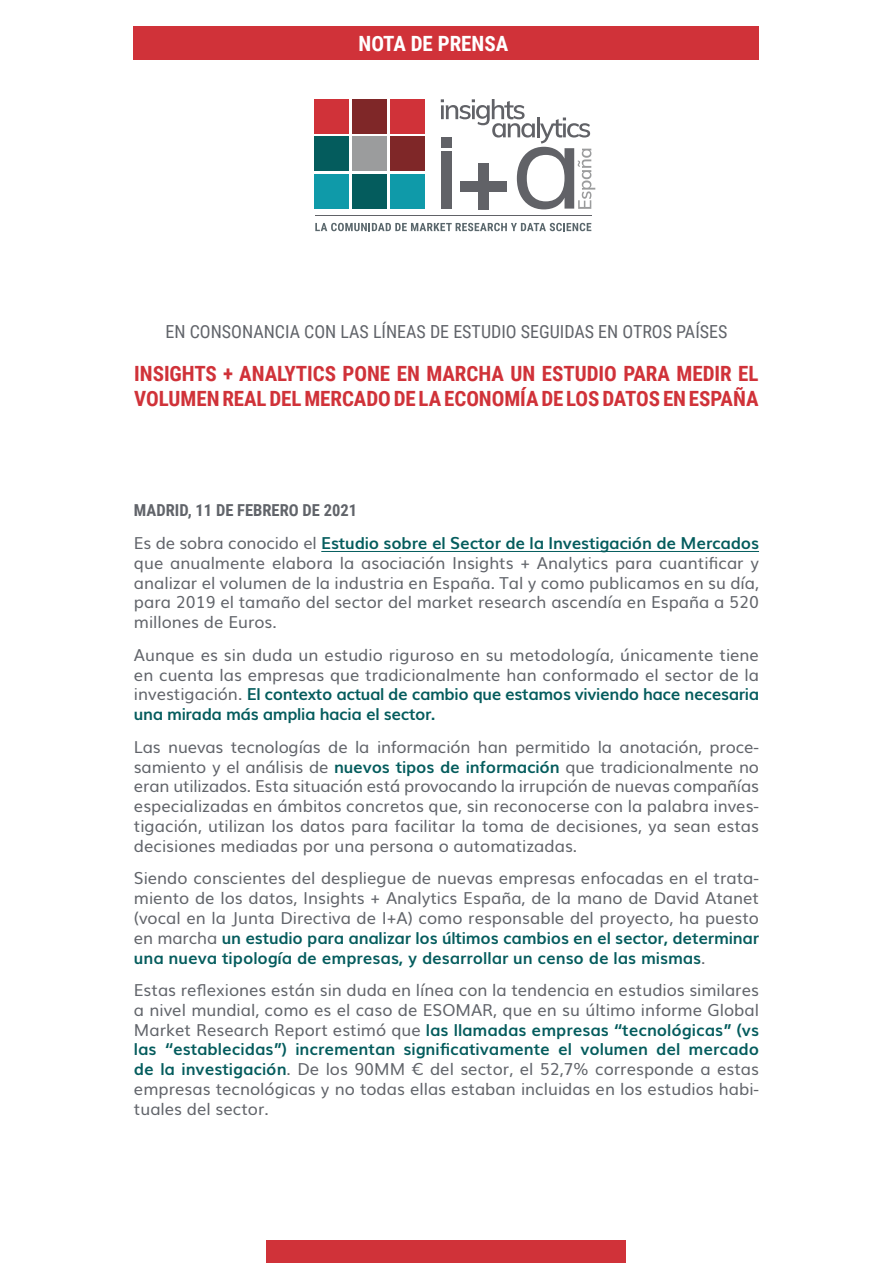
<style>
.page{position:relative;width:893px;height:1263px;background:#fff}
.page>*{position:absolute;margin:0;border:0;box-sizing:border-box;transform-origin:0 0}
.t1{font:700 21px/25.2px "Roboto Condensed";letter-spacing:-.005em;color:#d03239}
.t2{font:700 21px "Roboto Condensed";color:#fff}
.t3{font:18px "Roboto Condensed";color:#61646a}
.t4{font:16.5px/19.8px "Muli";color:#61646a;text-align:justify}
.t5{font:700 16.5px "Roboto Condensed";color:#61646a}
.s1{font-weight:700;color:#045c5d}
</style>
<div class="page">
<div style="left:134px;top:27px;width:625px;height:33px;background:#d03239"></div>
<hr style="left:321px;top:551px;width:438px;height:1px;background:#045c5d">
<div style="left:267px;top:1240px;width:359px;height:23px;background:#d03239"></div>
<svg style="left:441px;top:99px;width:154px;height:110px"></svg>
<div style="left:478px;top:163px;width:10px;height:46px;background:#616267"></div>
<div style="left:460px;top:181px;width:46px;height:10px;background:#616267"></div>
<div style="left:352px;top:99px;width:34px;height:34px;background:#7f2728"></div>
<div style="left:390px;top:137px;width:34px;height:34px;background:#7f2728"></div>
<div style="left:315px;top:99px;width:34px;height:34px;background:#d03239"></div>
<div style="left:315px;top:174px;width:34px;height:35px;background:#0f9aa9"></div>
<div style="left:390px;top:174px;width:34px;height:35px;background:#0f9aa9"></div>
<div style="left:390px;top:99px;width:34px;height:34px;background:#d03239"></div>
<div style="left:315px;top:137px;width:34px;height:34px;background:#045c5d"></div>
<div style="left:352px;top:174px;width:34px;height:35px;background:#045c5d"></div>
<div style="left:352px;top:137px;width:34px;height:34px;background:#9b9c9d"></div>
<svg style="left:315px;top:223px;width:276px;height:8px"></svg>
<hr style="left:315px;top:216px;width:276px;height:1px;background:#616267">
<p class="t2" style="left:358px;top:29px;width:151px">NOTA DE PRENSA</p>
<p class="t3" style="left:166px;top:318px;width:563px">EN CONSONANCIA CON LAS LÍNEAS DE ESTUDIO SEGUIDAS EN OTROS PAÍSES</p>
<p class="t1" style="left:134px;top:360px;width:626px">INSIGHTS + ANALYTICS PONE EN MARCHA UN ESTUDIO PARA MEDIR EL<br>VOLUMEN REAL DEL MERCADO DE LA ECONOMÍA DE LOS DATOS EN ESPAÑA</p>
<p class="t5" style="left:134px;top:499px;width:225px">MADRID, 11 DE FEBRERO DE 2021</p>
<p class="t4" style="left:134px;top:532px;width:627px">Es de sobra conocido el <span class="s1">Estudio sobre el Sector de la Investigación de Mercados </span>que anualmente elabora la asociación Insights + Analytics para cuantificar y analizar el volumen de la industria en España. Tal y como publicamos en su día, para 2019 el tamaño del sector del market research ascendía en España a 520 millones de Euros.</p>
<p class="t4" style="left:134px;top:644px;width:627px">Aunque es sin duda un estudio riguroso en su metodología, únicamente tiene en cuenta las empresas que tradicionalmente han conformado el sector de la investigación. <span class="s1">El contexto actual de cambio que estamos viviendo hace necesaria una mirada más amplia hacia el sector.</span></p>
<p class="t4" style="left:134px;top:735px;width:627px">Las nuevas tecnologías de la información han permitido la anotación, proce&shy;samiento y el análisis de <span class="s1">nuevos tipos de información</span> que tradicionalmente no eran utilizados. Esta situación está provocando la irrupción de nuevas compañías especializadas en ámbitos concretos que, sin reconocerse con la palabra inves&shy;tigación, utilizan los datos para facilitar la toma de decisiones, ya sean estas decisiones mediadas por una persona o automatizadas.</p>
<p class="t4" style="left:134px;top:867px;width:627px">Siendo conscientes del despliegue de nuevas empresas enfocadas en el trata&shy;miento de los datos, Insights + Analytics España, de la mano de David Atanet (vocal en la Junta Directiva de I+A) como responsable del proyecto, ha puesto en marcha <span class="s1">un estudio para analizar los últimos cambios en el sector, determinar una nueva tipología de empresas, y desarrollar un censo de las mismas</span>.</p>
<p class="t4" style="left:134px;top:979px;width:627px">Estas reflexiones están sin duda en línea con la tendencia en estudios similares a nivel mundial, como es el caso de ESOMAR, que en su último informe Global Market Research Report estimó que <span class="s1">las llamadas empresas “tecnológicas” (vs las “establecidas”) incrementan significativamente el volumen del mercado de la investigación</span>. De los 90MM € del sector, el 52,7% corresponde a estas empresas tecnológicas y no todas ellas estaban incluidas en los estudios habi&shy;tuales del sector.</p>
</div>
